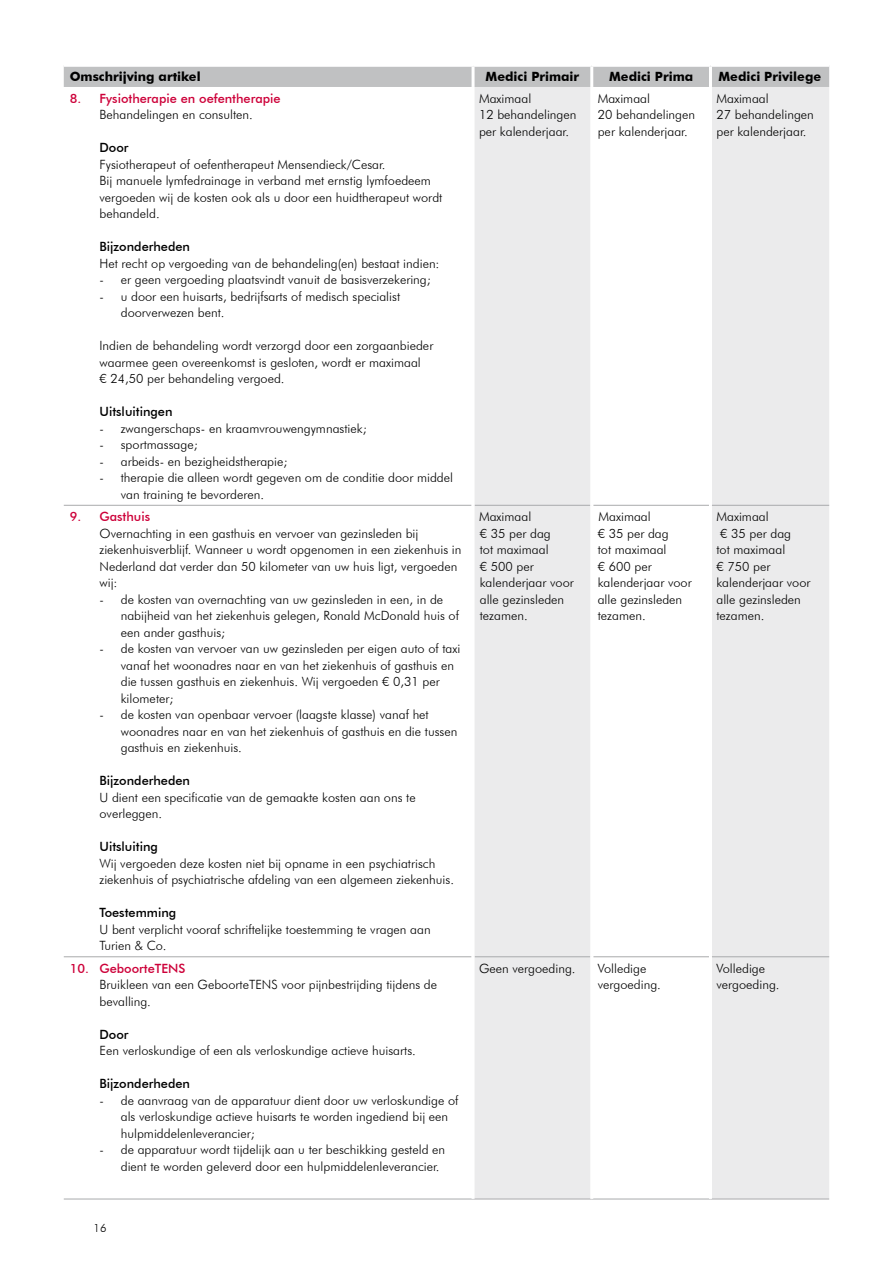
<style>
.page{position:relative;width:893px;height:1263px;background:#fff}
.page>*{position:absolute;margin:0;border:0;box-sizing:border-box;transform-origin:0 0}
.t1{font:300 12.75px/16.5px "Futura BT";color:#000}
.t2{font:500 12.75px "Futura BT";color:#000}
.t3{font:700 12.75px "Futura BT";color:#000}
.t4{font:500 12.75px "Futura BT";color:#cd0039}
.t5{font:300 11.25px "Futura BT";color:#000}
</style>
<div class="page">
<div style="left:64px;top:67px;width:765px;height:20px;background:#c0c1c2"></div>
<svg style="left:475px;top:87px;width:354px;height:1112px;fill:#ebebec"></svg>
<hr style="left:64px;top:505px;width:408px;height:1px;background:#a9aaac">
<hr style="left:475px;top:505px;width:115px;height:1px;background:#a9aaac">
<hr style="left:593px;top:505px;width:116px;height:1px;background:#a9aaac">
<hr style="left:712px;top:505px;width:117px;height:1px;background:#a9aaac">
<hr style="left:64px;top:956px;width:408px;height:1px;background:#a9aaac">
<hr style="left:475px;top:956px;width:115px;height:1px;background:#a9aaac">
<hr style="left:593px;top:956px;width:116px;height:1px;background:#a9aaac">
<hr style="left:712px;top:956px;width:117px;height:1px;background:#a9aaac">
<hr style="left:64px;top:1199px;width:409px;height:1px;background:#a9aaac">
<hr style="left:473px;top:1199px;width:119px;height:1px;background:#a9aaac">
<hr style="left:592px;top:1199px;width:118px;height:1px;background:#a9aaac">
<hr style="left:710px;top:1199px;width:119px;height:1px;background:#a9aaac">
<hr style="left:709px;top:87px;width:3px;height:418px;background:#fff">
<hr style="left:709px;top:505px;width:3px;height:452px;background:#fff">
<hr style="left:709px;top:957px;width:3px;height:242px;background:#fff">
<hr style="left:590px;top:87px;width:3px;height:418px;background:#fff">
<hr style="left:590px;top:505px;width:3px;height:452px;background:#fff">
<hr style="left:590px;top:957px;width:3px;height:242px;background:#fff">
<hr style="left:472px;top:67px;width:3px;height:20px;background:#fff">
<hr style="left:590px;top:67px;width:3px;height:20px;background:#fff">
<hr style="left:709px;top:67px;width:3px;height:20px;background:#fff">
<p class="t3" style="left:70px;top:69px;width:133px">Omschrijving artikel</p>
<p class="t3" style="left:485px;top:69px;width:95px">Medici Primair</p>
<p class="t3" style="left:609px;top:69px;width:86px">Medici Prima</p>
<p class="t3" style="left:718px;top:69px;width:104px">Medici Privilege</p>
<p class="t4" style="left:70px;top:91px;width:212px">8. Fysiotherapie en oefentherapie</p>
<p class="t1" style="left:100px;top:106px;width:155px">Behandelingen en consulten.</p>
<p class="t2" style="left:100px;top:140px;width:31px">Door</p>
<p class="t1" style="left:100px;top:156px;width:344px">Fysiotherapeut of oefentherapeut Mensendieck/Cesar.<br>Bij manuele lymfedrainage in verband met ernstig lymfoedeem vergoeden wij de kosten ook als u door een huidtherapeut wordt behandeld.</p>
<p class="t2" style="left:100px;top:239px;width:92px">Bijzonderheden</p>
<p class="t1" style="left:100px;top:255px;width:342px">Het recht op vergoeding van de behandeling(en) bestaat indien:</p>
<p class="t1" style="left:100px;top:271px;width:333px">- er geen vergoeding plaatsvindt vanuit de basisverzekering;</p>
<p class="t1" style="left:121px;top:288px;width:281px;text-indent:-21px">- u door een huisarts, bedrijfsarts of medisch specialist doorverwezen bent.</p>
<p class="t1" style="left:100px;top:337px;width:335px">Indien de behandeling wordt verzorgd door een zorgaanbieder waarmee geen overeenkomst is gesloten, wordt er maximaal<br>€ 24,50 per behandeling vergoed.</p>
<p class="t2" style="left:100px;top:404px;width:75px">Uitsluitingen</p>
<p class="t1" style="left:100px;top:420px;width:269px">- zwangerschaps- en kraamvrouwengymnastiek;</p>
<p class="t1" style="left:100px;top:436px;width:100px">- sportmassage;</p>
<p class="t1" style="left:100px;top:453px;width:189px">- arbeids- en bezigheidstherapie;</p>
<p class="t1" style="left:121px;top:469px;width:334px;text-indent:-21px">- therapie die alleen wordt gegeven om de conditie door middel van training te bevorderen.</p>
<p class="t1" style="left:479px;top:90px;width:99px">Maximaal<br>12 behandelingen per kalenderjaar.</p>
<p class="t1" style="left:598px;top:90px;width:99px">Maximaal<br>20 behandelingen per kalenderjaar.</p>
<p class="t1" style="left:716px;top:90px;width:99px">Maximaal<br>27 behandelingen per kalenderjaar.</p>
<p class="t4" style="left:70px;top:509px;width:82px">9. Gasthuis</p>
<p class="t1" style="left:100px;top:525px;width:363px">Overnachting in een gasthuis en vervoer van gezinsleden bij ziekenhuisverblijf. Wanneer u wordt opgenomen in een ziekenhuis in Nederland dat verder dan 50 kilometer van uw huis ligt, vergoeden wij:</p>
<p class="t1" style="left:121px;top:591px;width:340px;text-indent:-21px">- de kosten van overnachting van uw gezinsleden in een, in de nabijheid van het ziekenhuis gelegen, Ronald McDonald huis of een ander gasthuis;</p>
<p class="t1" style="left:121px;top:640px;width:341px;text-indent:-21px">- de kosten van vervoer van uw gezinsleden per eigen auto of taxi vanaf het woonadres naar en van het ziekenhuis of gasthuis en die tussen gasthuis en ziekenhuis. Wij vergoeden € 0,31 per kilometer;</p>
<p class="t1" style="left:121px;top:706px;width:338px;text-indent:-21px">- de kosten van openbaar vervoer (laagste klasse) vanaf het woonadres naar en van het ziekenhuis of gasthuis en die tussen gasthuis en ziekenhuis.</p>
<p class="t2" style="left:100px;top:773px;width:92px">Bijzonderheden</p>
<p class="t1" style="left:100px;top:789px;width:318px">U dient een specificatie van de gemaakte kosten aan ons te overleggen.</p>
<p class="t2" style="left:100px;top:839px;width:60px">Uitsluiting</p>
<p class="t1" style="left:100px;top:855px;width:356px">Wij vergoeden deze kosten niet bij opname in een psychiatrisch ziekenhuis of psychiatrische afdeling van een algemeen ziekenhuis.</p>
<p class="t2" style="left:100px;top:905px;width:78px">Toestemming</p>
<p class="t1" style="left:100px;top:921px;width:333px">U bent verplicht vooraf schriftelijke toestemming te vragen aan<br>Turien &amp; Co.</p>
<p class="t4" style="left:70px;top:960px;width:117px">10. GeboorteTENS</p>
<p class="t1" style="left:100px;top:976px;width:339px">Bruikleen van een GeboorteTENS voor pijnbestrijding tijdens de bevalling.</p>
<p class="t2" style="left:100px;top:1026px;width:31px">Door</p>
<p class="t1" style="left:100px;top:1042px;width:318px">Een verloskundige of een als verloskundige actieve huisarts.</p>
<p class="t2" style="left:100px;top:1076px;width:92px">Bijzonderheden</p>
<p class="t1" style="left:121px;top:1092px;width:339px;text-indent:-21px">- de aanvraag van de apparatuur dient door uw verloskundige of als verloskundige actieve huisarts te worden ingediend bij een hulpmiddelenleverancier;</p>
<p class="t1" style="left:121px;top:1141px;width:326px;text-indent:-21px">- de apparatuur wordt tijdelijk aan u ter beschikking gesteld en dient te worden geleverd door een hulpmiddelenleverancier.</p>
<p class="t1" style="left:479px;top:508px;width:96px">Maximaal<br>€ 35 per dag<br>tot maximaal<br>€ 500 per kalenderjaar voor alle gezinsleden tezamen.</p>
<p class="t1" style="left:598px;top:508px;width:96px">Maximaal<br>€ 35 per dag<br>tot maximaal<br>€ 600 per kalenderjaar voor alle gezinsleden tezamen.</p>
<p class="t1" style="left:716px;top:508px;width:96px">Maximaal<br>€ 35 per dag<br>tot maximaal<br>€ 750 per kalenderjaar voor alle gezinsleden tezamen.</p>
<p class="t1" style="left:479px;top:960px;width:98px">Geen vergoeding.</p>
<p class="t1" style="left:598px;top:960px;width:64px">Volledige vergoeding.</p>
<p class="t1" style="left:716px;top:960px;width:64px">Volledige vergoeding.</p>
<p class="t5" style="left:94px;top:1221px;width:14px">16</p>
</div>
